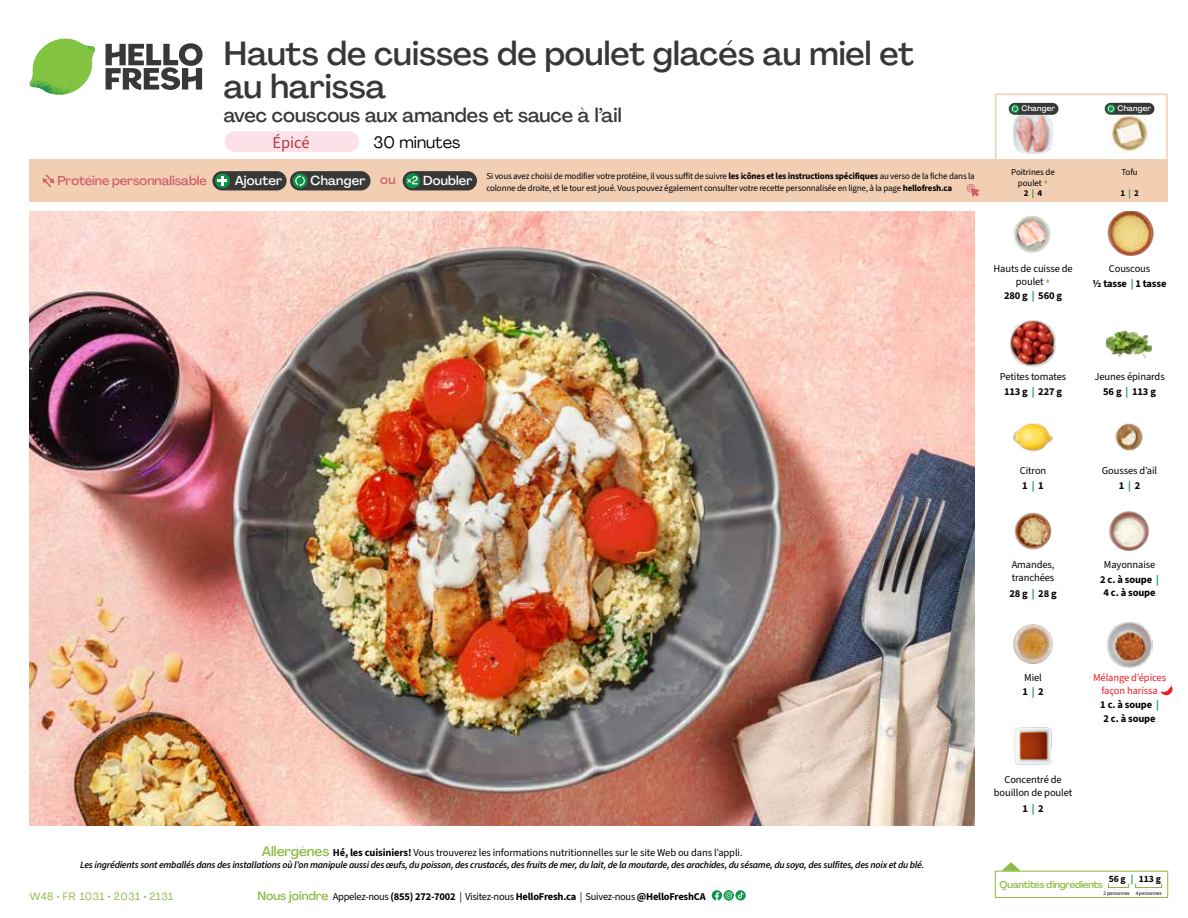
<style>
.page{position:relative;width:1188px;height:918px;background:#fff}
.page>*{position:absolute;margin:0;border:0;box-sizing:border-box;transform-origin:0 0}
.t1{font:500 33px/33px "Agrandir";color:#383839}
.t2{font:500 19.5px "Agrandir";color:#383839}
.t3{font:16.5px "Agrandir";color:#000}
.t4{font:16.5px "Source Sans 3";color:#b33841}
.t5{font:500 12.9px "Agrandir";letter-spacing:.015em;color:#fff}
.t6{font:500 12.75px "Agrandir";letter-spacing:-.005em;color:#d15f6a}
.t7{font:10.5px/14.9px "Source Sans 3";letter-spacing:-.01em;color:#000;text-align:center}
.t8{font:700 10.5px/15.6px "Source Sans 3";letter-spacing:-.02em;color:#000;text-align:center}
.t9{font:10.5px/13.6px "Source Sans 3";letter-spacing:-.01em;color:#ed1d24;text-align:center}
.t10{font:10.5px "Agrandir";letter-spacing:.05em;color:#8cba42}
.t11{font:italic 600 9.75px "Source Sans 3";letter-spacing:-.02em;color:#000}
.t12{font:500 9.75px "Agrandir";letter-spacing:-.025em;color:#8cba42}
.t13{font:700 9.6px "Source Sans 3";color:#000}
.t14{font:9px/10.4px "Source Sans 3";letter-spacing:-.02em;color:#000}
.t15{font:700 9px "Source Sans 3";color:#000}
.t16{font:500 7.95px "Agrandir";letter-spacing:.02em;color:#fff}
.t17{font:5.25px "Source Sans 3";letter-spacing:-.01em;color:#000}
.s1{color:#d15f6a}
.s2{font-weight:700}
.s3{color:#8cba42}
.s4{font-weight:700;color:#0b9446}
.s5{color:#0b9446}
.s6{font-weight:400}
.s7{font-family:"Agrandir";font-weight:500;font-size:13.5px;color:#8cba42}
.s8{font-family:"Agrandir";font-weight:500;font-size:12px;color:#8cba42}
.s9{font-weight:700;color:#000}
</style>
<div class="page">
<svg style="left:106px;top:43px;width:97px;height:47px"></svg>
<svg style="left:34px;top:39px;width:59px;height:38px"></svg>
<img style="left:65px;top:39px;width:30px;height:25px">
<img style="left:33px;top:60px;width:56px;height:10px">
<img style="left:29px;top:64px;width:58px;height:31px">
<img style="left:64px;top:70px;width:25px;height:24px">
<img style="left:30px;top:211px;width:945px;height:615px">
<svg style="left:1002px;top:862px;width:19px;height:9px"></svg>
<div style="left:995px;top:871px;width:173px;height:27px;border:1px solid #8cba42"></div>
<div style="left:1108px;top:883px;width:21px;height:5px;border:1px solid #8cba42"></div>
<div style="left:1135px;top:883px;width:27px;height:5px;border:1px solid #8cba42"></div>
<svg style="left:1160px;top:684px;width:13px;height:12px"></svg>
<svg style="left:735px;top:890px;width:11px;height:11px"></svg>
<svg style="left:712px;top:890px;width:31px;height:11px"></svg>
<div style="left:225px;top:131px;width:134px;height:21px;background:#fce1e9;border-radius:10px"></div>
<img style="left:1011px;top:321px;width:45px;height:45px">
<img style="left:1106px;top:330px;width:46px;height:29px">
<img style="left:1013px;top:423px;width:40px;height:29px">
<img style="left:1115px;top:423px;width:28px;height:28px">
<img style="left:1014px;top:512px;width:38px;height:38px">
<img style="left:1109px;top:511px;width:40px;height:40px">
<img style="left:1013px;top:624px;width:40px;height:40px">
<img style="left:1014px;top:727px;width:38px;height:38px">
<img style="left:1108px;top:211px;width:45px;height:45px">
<img style="left:1013px;top:215px;width:38px;height:38px">
<img style="left:1107px;top:622px;width:45px;height:45px">
<div style="left:30px;top:160px;width:1138px;height:42px;background:#f2cfb3"></div>
<svg style="left:42px;top:174px;width:12px;height:13px"></svg>
<div style="left:403px;top:171px;width:74px;height:19px;background:#383839;border-radius:10px"></div>
<svg style="left:405px;top:173px;width:15px;height:15px"></svg>
<svg style="left:406px;top:176px;width:12px;height:8px"></svg>
<div style="left:290px;top:171px;width:81px;height:19px;background:#383839;border-radius:10px"></div>
<div style="left:293px;top:173px;width:14px;height:15px;background:#0b9446;border-radius:50%"></div>
<svg style="left:295px;top:175px;width:10px;height:12px"></svg>
<div style="left:212px;top:171px;width:75px;height:19px;background:#383839;border-radius:10px"></div>
<svg style="left:215px;top:173px;width:15px;height:15px"></svg>
<svg style="left:218px;top:176px;width:9px;height:10px"></svg>
<svg style="left:967px;top:184px;width:13px;height:13px"></svg>
<div style="left:995px;top:94px;width:173px;height:69px;border:2px solid #f2cfb3"></div>
<img style="left:1107px;top:114px;width:44px;height:40px">
<img style="left:1012px;top:114px;width:43px;height:40px">
<div style="left:1105px;top:103px;width:49px;height:12px;background:#383839;border-radius:6px"></div>
<svg style="left:1106px;top:104px;width:9px;height:9px"></svg>
<svg style="left:1108px;top:105px;width:6px;height:7px"></svg>
<div style="left:1009px;top:103px;width:49px;height:12px;background:#383839;border-radius:6px"></div>
<svg style="left:1010px;top:104px;width:9px;height:9px"></svg>
<svg style="left:1012px;top:105px;width:6px;height:7px"></svg>
<h1 class="t1" style="left:224px;top:37px;width:692px">Hauts de cuisses de poulet glacés au miel et au harissa</h1>
<h2 class="t2" style="left:224px;top:103px;width:399px">avec couscous aux amandes et sauce à l’ail</h2>
<h3 class="t3" style="left:374px;top:132px;width:88px">30 minutes</h3>
<h3 class="t4" style="left:272px;top:132px;width:39px">Épicé</h3>
<p class="t6" style="left:57px;top:173px;width:151px">Protéine personnalisable</p>
<p class="t5" style="left:235px;top:172px;width:49px">Ajouter</p>
<p class="t5" style="left:311px;top:172px;width:87px">Changer <span class="s1">ou</span></p>
<p class="t5" style="left:423px;top:172px;width:51px">Doubler</p>
<p class="t14" style="left:486px;top:170px;width:490px;line-height:12px">Si vous avez choisi de modifier votre protéine, il vous suffit de suivre <span class="s2">les icônes et les instructions spécifiques</span> au verso de la fiche dans la colonne de droite, et le tour est joué. Vous pouvez également consulter votre recette personnalisée en ligne, à la page <span class="s2">hellofresh.ca</span></p>
<p class="t16" style="left:1021px;top:104px;width:35px">Changer</p>
<p class="t16" style="left:1117px;top:104px;width:35px">Changer</p>
<p class="t14" style="left:1011px;top:167px;width:45px;text-align:center">Poitrines de poulet <span class="s3">▲<br></span><span class="s2">2</span> <span class="s4">|</span> <span class="s2">4</span></p>
<p class="t14" style="left:1121px;top:167px;width:18px">Tofu</p>
<p class="t15" style="left:1120px;top:187px;width:20px">1 <span class="s5">|</span> 2</p>
<p class="t7" style="left:993px;top:261px;width:81px;line-height:13.6px">Hauts de cuisse de poulet <span class="s3">▲<br></span><span class="s2">280 g</span> <span class="s4">|</span> <span class="s2">560 g</span></p>
<p class="t8" style="left:1093px;top:260px;width:75px"><span class="s6">Couscous<br></span>½ tasse <span class="s5">|</span> 1 tasse</p>
<p class="t7" style="left:1000px;top:369px;width:68px">Petites tomates<br><span class="s2">113 g</span> <span class="s4">|</span> <span class="s2">227 g</span></p>
<p class="t7" style="left:1094px;top:369px;width:72px">Jeunes épinards<br><span class="s2">56 g</span> <span class="s4">|</span> <span class="s2">113 g</span></p>
<p class="t7" style="left:1020px;top:463px;width:28px;text-align:left">Citron<br><span class="s2">1</span> <span class="s4">|</span> <span class="s2">1</span></p>
<p class="t7" style="left:1102px;top:463px;width:57px">Gousses d’ail<br><span class="s2">1</span> <span class="s4">|</span> <span class="s2">2</span></p>
<p class="t7" style="left:1012px;top:558px;width:44px;line-height:13.5px;text-align:left">Amandes, tranchées</p>
<p class="t8" style="left:1009px;top:585px;width:49px">28g <span class="s5">|</span> 28g</p>
<p class="t7" style="left:1100px;top:557px;width:60px">Mayonnaise<br><span class="s2">2 c. à soupe</span> <span class="s4">|</span></p>
<p class="t8" style="left:1104px;top:585px;width:54px">4 c. à soupe</p>
<p class="t7" style="left:262px;top:845px;width:482px"><span class="s7">Allergènes</span> <span class="s2">Hé, les cuisiniers!</span> Vous trouverez les informations nutritionnelles sur le site Web ou dans l’appli.</p>
<p class="t11" style="left:80px;top:859px;width:846px">Les ingrédients sont emballés dans des installations où l’on manipule aussi des œufs, du poisson, des crustacés, des fruits de mer, du lait, de la moutarde, des arachides, du sésame, du soya, des sulfites, des noix et du blé.</p>
<p class="t8" style="left:257px;top:888px;width:450px"><span class="s8">Nous joindre</span> <span class="s6">Appelez-nous</span> (855) 272-7002 <span class="s6">| Visitez-nous</span> HelloFresh.ca <span class="s6">| Suivez-nous</span> @HelloFreshCA</p>
<p class="t10" style="left:30px;top:890px;width:145px">W48 • FR 1031 • 2031 • 2131</p>
<p class="t7" style="left:1022px;top:670px;width:23px;text-align:left">Miel<br><span class="s2">1</span> <span class="s4">|</span> <span class="s2">2</span></p>
<p class="t9" style="left:1093px;top:670px;width:75px">Mélange d’épices façon harissa<br><span class="s9">1 c. à soupe</span> <span class="s4">|<br></span><span class="s9">2 c. à soupe</span></p>
<p class="t7" style="left:994px;top:772px;width:80px;line-height:13.5px">Concentré de bouillon de poulet</p>
<p class="t8" style="left:1022px;top:801px;width:23px">1 <span class="s5">|</span> 2</p>
<p class="t13" style="left:1109px;top:872px;width:54px">56 g <span class="s5">|</span> 113 g</p>
<p class="t17" style="left:1103px;top:890px;width:60px">2 personnes 4 personnes</p>
<p class="t12" style="left:1000px;top:878px;width:105px">Quantités d'ingrédients</p>
</div>
